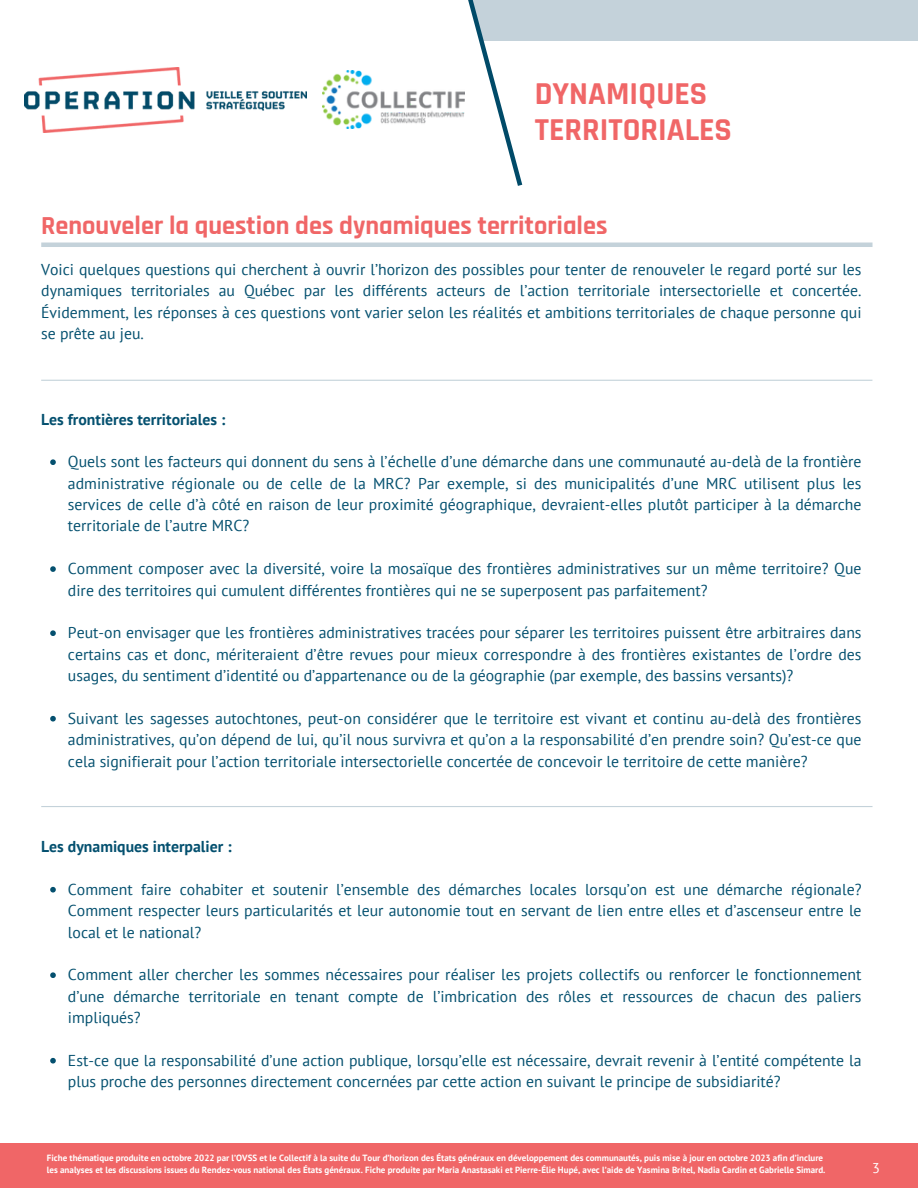
<style>
.page{position:relative;width:918px;height:1188px;background:#fff}
.page>*{position:absolute;margin:0;border:0;box-sizing:border-box;transform-origin:0 0}
.t1{font:700 32.25px "Rajdhani";color:#f06667}
.t2{font:700 26.25px "Rajdhani";color:#f06667}
.t3{font:15.75px/21.3px "PT Sans";color:#04506f;text-align:justify}
.t4{font:700 15.75px "PT Sans";color:#04506f}
.t5{font:14.25px "PT Sans";color:#fff}
.t6{font:700 9px/12px "PT Sans";color:#fff}
</style>
<div class="page">
<div style="left:480px;top:0;width:438px;height:41px;background:#c4d2da"></div>
<svg style="left:464px;top:0;width:59px;height:186px"></svg>
<img style="left:25px;top:67px;width:281px;height:65px">
<img style="left:322px;top:71px;width:142px;height:57px">
<div style="left:0;top:1144px;width:918px;height:44px;background:#f06667"></div>
<svg style="left:50px;top:459px;width:6px;height:6px"></svg>
<svg style="left:50px;top:566px;width:6px;height:6px"></svg>
<svg style="left:50px;top:630px;width:6px;height:6px"></svg>
<svg style="left:50px;top:716px;width:6px;height:6px"></svg>
<svg style="left:50px;top:887px;width:6px;height:6px"></svg>
<svg style="left:50px;top:972px;width:6px;height:6px"></svg>
<svg style="left:50px;top:1058px;width:6px;height:6px"></svg>
<hr style="left:41px;top:243px;width:832px;height:4px;background:#c4d2da">
<hr style="left:41px;top:380px;width:831px;height:1px;background:#c4d2da">
<hr style="left:41px;top:806px;width:832px;height:1px;background:#c4d2da">
<p class="t1" style="left:535px;top:74px;width:174px">DYNAMIQUES</p>
<p class="t1" style="left:535px;top:110px;width:199px">TERRITORIALES</p>
<p class="t2" style="left:41px;top:209px;width:568px">Renouveler la question des dynamiques territoriales</p>
<p class="t3" style="left:41px;top:258px;width:822px">Voici quelques questions qui cherchent à ouvrir l’horizon des possibles pour tenter de renouveler le regard porté sur les dynamiques territoriales au Québec par les différents acteurs de l’action territoriale intersectorielle et concertée.<br>Évidemment, les réponses à ces questions vont varier selon les réalités et ambitions territoriales de chaque personne qui se prête au jeu.</p>
<p class="t4" style="left:41px;top:408px;width:186px">Les frontières territoriales :</p>
<p class="t3" style="left:68px;top:451px;width:795px">Quels sont les facteurs qui donnent du sens à l’échelle d’une démarche dans une communauté au-delà de la frontière administrative régionale ou de celle de la MRC? Par exemple, si des municipalités d’une MRC utilisent plus les services de celle d’à côté en raison de leur proximité géographique, devraient-elles plutôt participer à la démarche territoriale de l’autre MRC?</p>
<p class="t3" style="left:68px;top:558px;width:795px">Comment composer avec la diversité, voire la mosaïque des frontières administratives sur un même territoire? Que dire des territoires qui cumulent différentes frontières qui ne se superposent pas parfaitement?</p>
<p class="t3" style="left:68px;top:622px;width:795px">Peut-on envisager que les frontières administratives tracées pour séparer les territoires puissent être arbitraires dans certains cas et donc, mériteraient d’être revues pour mieux correspondre à des frontières existantes de l’ordre des usages, du sentiment d’identité ou d’appartenance ou de la géographie (par exemple, des bassins versants)?</p>
<p class="t3" style="left:68px;top:707px;width:795px">Suivant les sagesses autochtones, peut-on considérer que le territoire est vivant et continu au-delà des frontières administratives, qu’on dépend de lui, qu’il nous survivra et qu’on a la responsabilité d’en prendre soin? Qu’est-ce que cela signifierait pour l’action territoriale intersectorielle concertée de concevoir le territoire de cette manière?</p>
<p class="t4" style="left:41px;top:836px;width:192px">Les dynamiques interpalier :</p>
<p class="t3" style="left:68px;top:878px;width:795px">Comment faire cohabiter et soutenir l’ensemble des démarches locales lorsqu’on est une démarche régionale?<br>Comment respecter leurs particularités et leur autonomie tout en servant de lien entre elles et d’ascenseur entre le local et le national?</p>
<p class="t3" style="left:68px;top:964px;width:795px">Comment aller chercher les sommes nécessaires pour réaliser les projets collectifs ou renforcer le fonctionnement d’une démarche territoriale en tenant compte de l’imbrication des rôles et ressources de chacun des paliers impliqués?</p>
<p class="t3" style="left:68px;top:1049px;width:795px">Est-ce que la responsabilité d’une action publique, lorsqu’elle est nécessaire, devrait revenir à l’entité compétente la plus proche des personnes directement concernées par cette action en suivant le principe de subsidiarité?</p>
<p class="t6" style="left:47px;top:1152px;width:780px">Fiche thématique produite en octobre 2022 par l’OVSS et le Collectif à la suite du Tour d’horizon des États généraux en développement des communautés, puis mise à jour en octobre 2023 afin d’inclure les analyses et les discussions issues du Rendez-vous national des États généraux. Fiche produite par Maria Anastasaki et Pierre-Élie Hupé, avec l’aide de Yasmina Britel, Nadia Cardin et Gabrielle Simard.</p>
<p class="t5" style="left:872px;top:1159px;width:9px">3</p>
</div>
